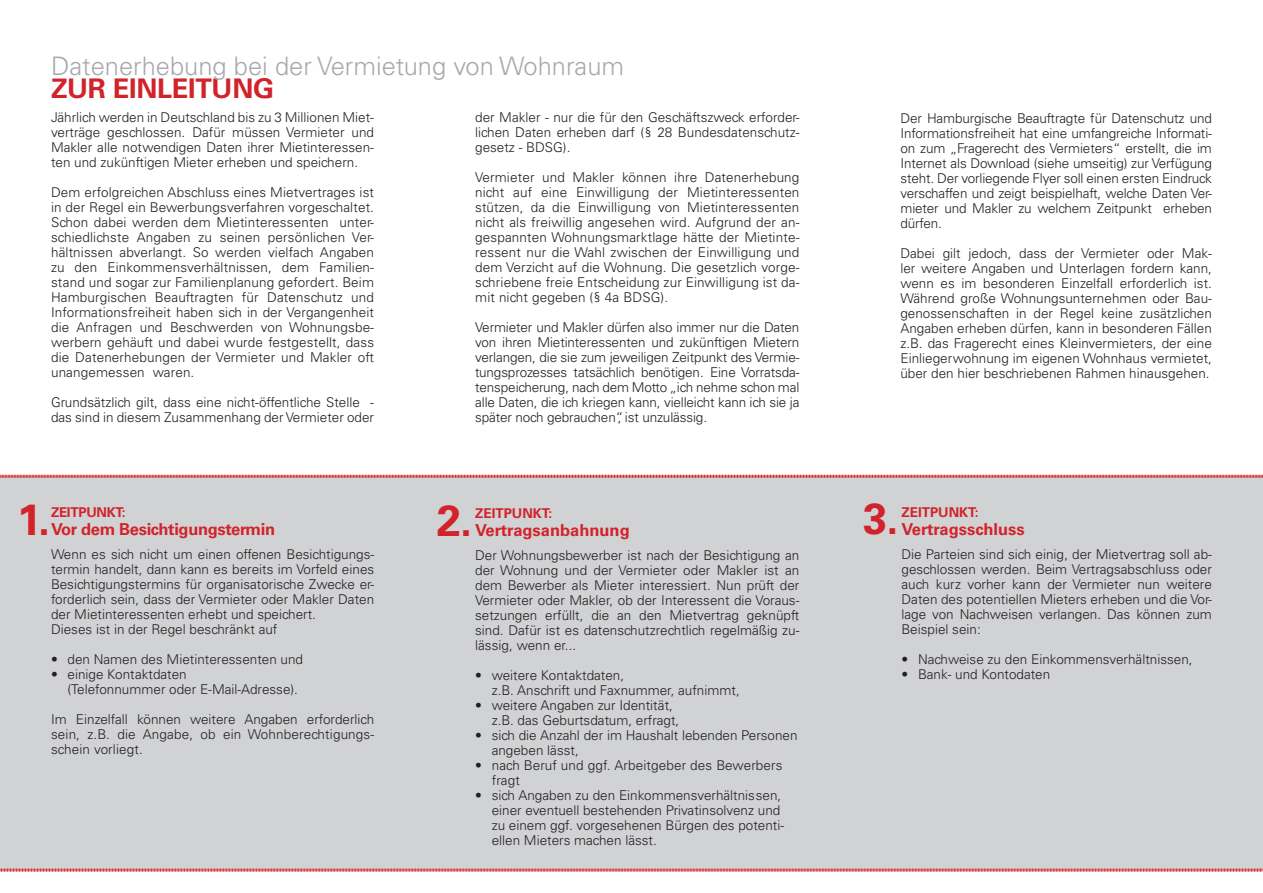
<style>
.page{position:relative;width:1263px;height:893px;background:#fff}
.page>*{position:absolute;margin:0;border:0;box-sizing:border-box;transform-origin:0 0}
.t1{font:700 43.5px "Univers LT Std";color:#d1232a}
.t2{font:700 27px "Univers LT Std";letter-spacing:-.01em;color:#d1232a}
.t3{font:300 25.5px "Univers LT Std";color:#a8a9ad}
.t4{font:700 16.5px "Univers LT Std";color:#d1232a}
.t5{font:700 16.5px "Univers LT Std";letter-spacing:-.02em;color:#d1232a}
.t6{font:300 13.5px/15px "Univers LT Std";color:#231f20;text-align:justify}
.t7{font:700 13.5px "Univers LT Std";color:#d1232a}
.t8{font:700 13.5px "Univers LT Std";letter-spacing:-.02em;color:#d1232a}
</style>
<div class="page">
<div style="left:0;top:474px;width:1263px;height:398px;background:#d1d2d4"></div>
<h3 class="t3" style="left:51px;top:50px;width:575px">Datenerhebung bei der Vermietung von Wohnraum</h3>
<h2 class="t2" style="left:51px;top:73px;width:225px">ZUR EINLEITUNG</h2>
<p class="t6" style="left:51px;top:110px;width:325px">Jährlich werden in Deutschland bis zu 3 Millionen Miet&shy;verträge geschlossen. Dafür müssen Vermieter und Makler alle notwendigen Daten ihrer Mietinteressen&shy;ten und zukünftigen Mieter erheben und speichern.</p>
<p class="t6" style="left:51px;top:185px;width:325px">Dem erfolgreichen Abschluss eines Mietvertrages ist in der Regel ein Bewerbungsverfahren vorgeschaltet.<br>Schon dabei werden dem Mietinteressenten unter&shy;schiedlichste Angaben zu seinen persönlichen Ver&shy;hältnissen abverlangt. So werden vielfach Angaben zu den Einkommensverhältnissen, dem Familien&shy;stand und sogar zur Familienplanung gefordert. Beim Hamburgischen Beauftragten für Datenschutz und Informationsfreiheit haben sich in der Vergangenheit die Anfragen und Beschwerden von Wohnungsbe&shy;werbern gehäuft und dabei wurde festgestellt, dass die Datenerhebungen der Vermieter und Makler oft unangemessen waren.</p>
<p class="t6" style="left:51px;top:395px;width:325px">Grundsätzlich gilt, dass eine nicht-öffentliche Stelle - das sind in diesem Zusammenhang der Vermieter oder</p>
<p class="t6" style="left:475px;top:110px;width:326px">der Makler - nur die für den Geschäftszweck erforder&shy;lichen Daten erheben darf (§ 28 Bundesdatenschutz&shy;gesetz - BDSG).</p>
<p class="t6" style="left:475px;top:170px;width:326px">Vermieter und Makler können ihre Datenerhebung nicht auf eine Einwilligung der Mietinteressenten stützen, da die Einwilligung von Mietinteressenten nicht als freiwillig angesehen wird. Aufgrund der an&shy;gespannten Wohnungsmarktlage hätte der Mietinte&shy;ressent nur die Wahl zwischen der Einwilligung und dem Verzicht auf die Wohnung. Die gesetzlich vorge&shy;schriebene freie Entscheidung zur Einwilligung ist da&shy;mit nicht gegeben (§ 4a BDSG).</p>
<p class="t6" style="left:475px;top:320px;width:326px">Vermieter und Makler dürfen also immer nur die Daten von ihren Mietinteressenten und zukünftigen Mietern verlangen, die sie zum jeweiligen Zeitpunkt des Vermie&shy;tungsprozesses tatsächlich benötigen. Eine Vorratsda&shy;tenspeicherung, nach dem Motto „ich nehme schon mal alle Daten, die ich kriegen kann, vielleicht kann ich sie ja später noch gebrauchen“, ist unzulässig.</p>
<p class="t6" style="left:900px;top:111px;width:313px">Der Hamburgische Beauftragte für Datenschutz und Informationsfreiheit hat eine umfangreiche Informati&shy;on zum „Fragerecht des Vermieters“ erstellt, die im Internet als Download (siehe umseitig) zur Verfügung steht. Der vorliegende Flyer soll einen ersten Eindruck verschaffen und zeigt beispielhaft, welche Daten Ver&shy;mieter und Makler zu welchem Zeitpunkt erheben dürfen.</p>
<p class="t6" style="left:900px;top:246px;width:313px">Dabei gilt jedoch, dass der Vermieter oder Mak&shy;ler weitere Angaben und Unterlagen fordern kann, wenn es im besonderen Einzelfall erforderlich ist.<br>Während große Wohnungsunternehmen oder Bau&shy;genossenschaften in der Regel keine zusätzlichen Angaben erheben dürfen, kann in besonderen Fällen z.B. das Fragerecht eines Kleinvermieters, der eine Einliegerwohnung im eigenen Wohnhaus vermietet, über den hier beschriebenen Rahmen hinausgehen.</p>
<h1 class="t1" style="left:17px;top:495px;width:35px">1.</h1>
<h1 class="t1" style="left:437px;top:495px;width:37px">2.</h1>
<h1 class="t1" style="left:863px;top:493px;width:37px">3.</h1>
<p class="t8" style="left:51px;top:504px;width:76px">ZEITPUNKT:</p>
<p class="t5" style="left:51px;top:519px;width:226px">Vor dem Besichtigungstermin</p>
<p class="t6" style="left:51px;top:547px;width:325px;text-align:left">Wenn es sich nicht um einen offenen Besichtigungs&shy;termin handelt, dann kann es bereits im Vorfeld eines Besichtigungstermins für organisatorische Zwecke er&shy;forderlich sein, dass der Vermieter oder Makler Daten der Mietinteressenten erhebt und speichert.<br>Dieses ist in der Regel beschränkt auf</p>
<p class="t6" style="left:51px;top:652px;width:254px">• den Namen des Mietinteressenten und</p>
<p class="t6" style="left:68px;top:667px;width:232px;text-indent:-16px">• einige Kontaktdaten<br>(Telefonnummer oder E-Mail-Adresse).</p>
<p class="t6" style="left:51px;top:712px;width:325px">Im Einzelfall können weitere Angaben erforderlich sein, z.B. die Angabe, ob ein Wohnberechtigungs&shy;schein vorliegt.</p>
<p class="t7" style="left:901px;top:504px;width:78px">ZEITPUNKT:</p>
<p class="t4" style="left:901px;top:519px;width:125px">Vertragsschluss</p>
<p class="t6" style="left:901px;top:547px;width:312px">Die Parteien sind sich einig, der Mietvertrag soll ab&shy;geschlossen werden. Beim Vertragsabschluss oder auch kurz vorher kann der Vermieter nun weitere Daten des potentiellen Mieters erheben und die Vor&shy;lage von Nachweisen verlangen. Das können zum Beispiel sein:</p>
<p class="t6" style="left:901px;top:652px;width:293px">• Nachweise zu den Einkommensverhältnissen,</p>
<p class="t6" style="left:901px;top:667px;width:150px">• Bank- und Kontodaten</p>
<p class="t7" style="left:475px;top:505px;width:78px">ZEITPUNKT:</p>
<p class="t4" style="left:475px;top:520px;width:156px">Vertragsanbahnung</p>
<p class="t6" style="left:475px;top:548px;width:326px">Der Wohnungsbewerber ist nach der Besichtigung an der Wohnung und der Vermieter oder Makler ist an dem Bewerber als Mieter interessiert. Nun prüft der Vermieter oder Makler, ob der Interessent die Voraus&shy;setzungen erfüllt, die an den Mietvertrag geknüpft sind. Dafür ist es datenschutzrechtlich regelmäßig zu&shy;lässig, wenn er...</p>
<p class="t6" style="left:492px;top:668px;width:250px;text-indent:-16px">• weitere Kontaktdaten,<br>z.B. Anschrift und Faxnummer, aufnimmt,</p>
<p class="t6" style="left:492px;top:698px;width:189px;text-indent:-16px">• weitere Angaben zur Identität, z.B. das Geburtsdatum, erfragt,</p>
<p class="t6" style="left:492px;top:728px;width:307px;text-indent:-16px">• sich die Anzahl der im Haushalt lebenden Personen angeben lässt,</p>
<p class="t6" style="left:492px;top:758px;width:292px;text-indent:-16px">• nach Beruf und ggf. Arbeitgeber des Bewerbers fragt</p>
<p class="t6" style="left:492px;top:788px;width:294px;text-align:left;text-indent:-16px">• sich Angaben zu den Einkommensverhältnissen, einer eventuell bestehenden Privatinsolvenz und zu einem ggf. vorgesehenen Bürgen des potenti&shy;ellen Mieters machen lässt.</p>
</div>
